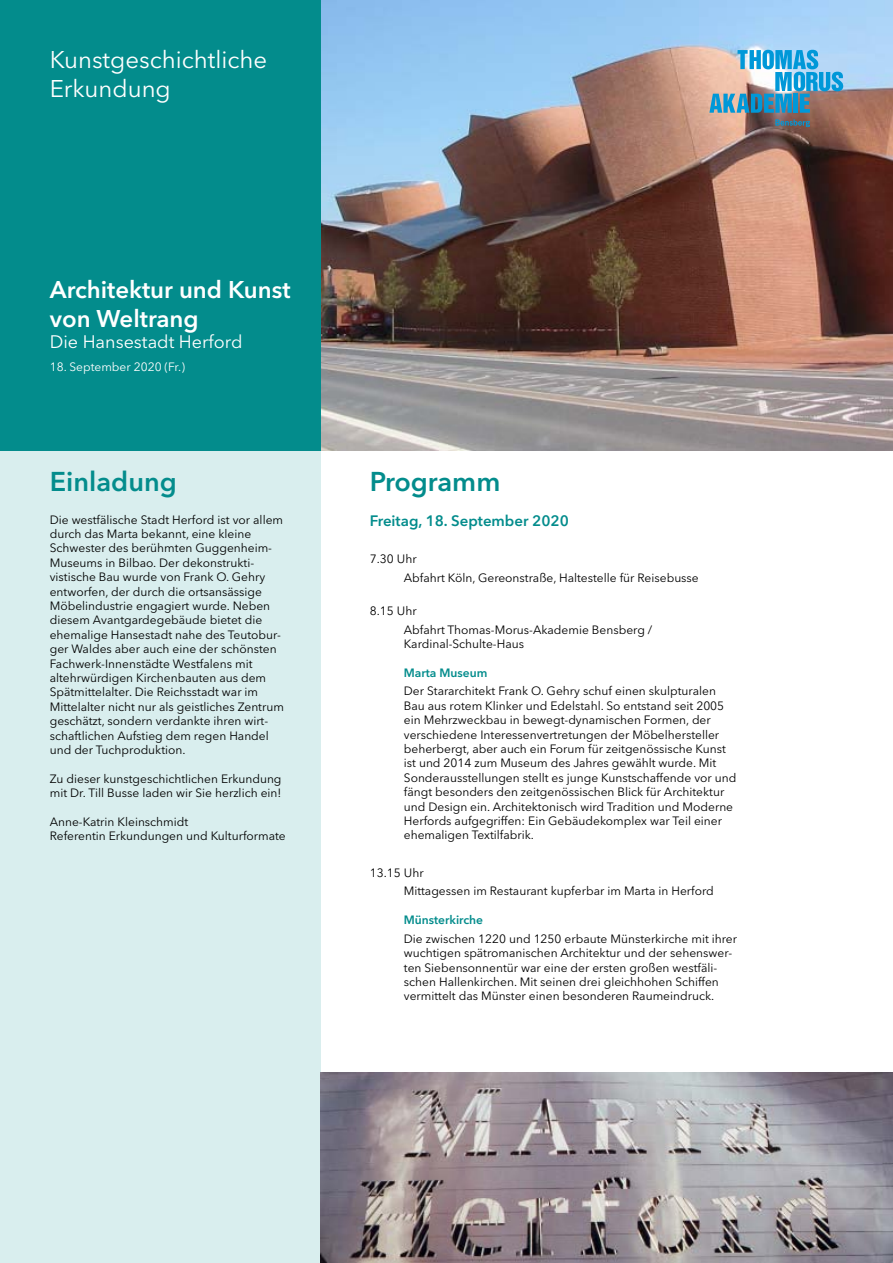
<style>
.page{position:relative;width:893px;height:1263px;background:#fff}
.page>*{position:absolute;margin:0;border:0;box-sizing:border-box;transform-origin:0 0}
.t1{font:600 27px "Avenir Next LT Pro";color:#038c8c}
.t2{font:600 24px/28.8px "Avenir Next LT Pro";color:#fff}
.t3{font:24px/28.8px "Avenir Next LT Pro";color:#fff}
.t4{font:18px "Avenir Next LT Pro";color:#fff}
.t5{font:600 15px "Avenir Next LT Pro";color:#038c8c}
.t6{font:12px/14.4px "Avenir Next LT Pro";color:#000}
.t7{font:600 12px "Avenir Next LT Pro";color:#038c8c}
.t8{font:12px "Avenir Next LT Pro";color:#fff}
</style>
<div class="page">
<img style="left:320px;top:0;width:573px;height:451px">
<div style="left:0;top:451px;width:320px;height:812px;background:#d9eeee"></div>
<div style="left:0;top:0;width:320px;height:451px;background:#038c8c"></div>
<svg style="left:709px;top:50px;width:134px;height:63px;background:#7eadc4"></svg>
<svg style="left:775px;top:119px;width:35px;height:8px"></svg>
<img style="left:320px;top:1073px;width:573px;height:190px">
<h2 class="t3" style="left:50px;top:45px;width:219px">Kunstgeschichtliche<br>Erkundung</h2>
<h2 class="t2" style="left:50px;top:275px;width:242px">Architektur und Kunst von Weltrang</h2>
<h3 class="t4" style="left:50px;top:331px;width:194px">Die Hansestadt Herford</h3>
<p class="t8" style="left:50px;top:360px;width:137px">18. September 2020 (Fr.)</p>
<h1 class="t1" style="left:50px;top:465px;width:129px">Einladung</h1>
<h1 class="t1" style="left:370px;top:465px;width:132px">Programm</h1>
<p class="t6" style="left:50px;top:512px;width:236px">Die westfälische Stadt Herford ist vor allem durch das Marta bekannt, eine kleine Schwester des berühmten Guggenheim-Museums in Bilbao. Der dekonstrukti&shy;vistische Bau wurde von Frank O. Gehry entworfen, der durch die ortsansässige Möbelindustrie engagiert wurde. Neben diesem Avantgardegebäude bietet die ehemalige Hansestadt nahe des Teutobur&shy;ger Waldes aber auch eine der schönsten Fachwerk-Innenstädte Westfalens mit altehrwürdigen Kirchenbauten aus dem Spätmittelalter. Die Reichsstadt war im Mittelalter nicht nur als geistliches Zentrum geschätzt, sondern verdankte ihren wirt&shy;schaftlichen Aufstieg dem regen Handel und der Tuchproduktion.</p>
<p class="t6" style="left:50px;top:771px;width:233px">Zu dieser kunstgeschichtlichen Erkundung mit Dr. Till Busse laden wir Sie herzlich ein!</p>
<p class="t6" style="left:50px;top:815px;width:237px">Anne-Katrin Kleinschmidt<br>Referentin Erkundungen und Kulturformate</p>
<p class="t5" style="left:370px;top:511px;width:201px">Freitag, 18. September 2020</p>
<p class="t6" style="left:404px;top:550px;width:296px;line-height:18.6px;text-indent:-34px">7.30 Uhr<br>Abfahrt Köln, Gereonstraße, Haltestelle für Reisebusse</p>
<p class="t6" style="left:404px;top:601px;width:250px;line-height:18.6px;text-indent:-34px">8.15 Uhr<br>Abfahrt Thomas-Morus-Akademie Bensberg /</p>
<p class="t6" style="left:404px;top:637px;width:122px">Kardinal-Schulte-Haus</p>
<p class="t7" style="left:404px;top:665px;width:85px">Marta Museum</p>
<p class="t6" style="left:404px;top:684px;width:334px">Der Stararchitekt Frank O. Gehry schuf einen skulpturalen Bau aus rotem Klinker und Edelstahl. So entstand seit 2005 ein Mehrzweckbau in bewegt-dynamischen Formen, der verschiedene Interessenvertretungen der Möbelhersteller beherbergt, aber auch ein Forum für zeitgenössische Kunst ist und 2014 zum Museum des Jahres gewählt wurde. Mit Sonderausstellungen stellt es junge Kunstschaffende vor und fängt besonders den zeitgenössischen Blick für Architektur und Design ein. Architektonisch wird Tradition und Moderne Herfords aufgegriffen: Ein Gebäudekomplex war Teil einer ehemaligen Textilfabrik.</p>
<p class="t6" style="left:404px;top:863px;width:311px;line-height:18.6px;text-indent:-34px">13.15 Uhr<br>Mittagessen im Restaurant kupferbar im Marta in Herford</p>
<p class="t7" style="left:404px;top:913px;width:81px">Münsterkirche</p>
<p class="t6" style="left:404px;top:931px;width:335px">Die zwischen 1220 und 1250 erbaute Münsterkirche mit ihrer wuchtigen spätromanischen Architektur und der sehenswer&shy;ten Siebensonnentür war eine der ersten großen westfäli&shy;schen Hallenkirchen. Mit seinen drei gleichhohen Schiffen vermittelt das Münster einen besonderen Raumeindruck.</p>
</div>
